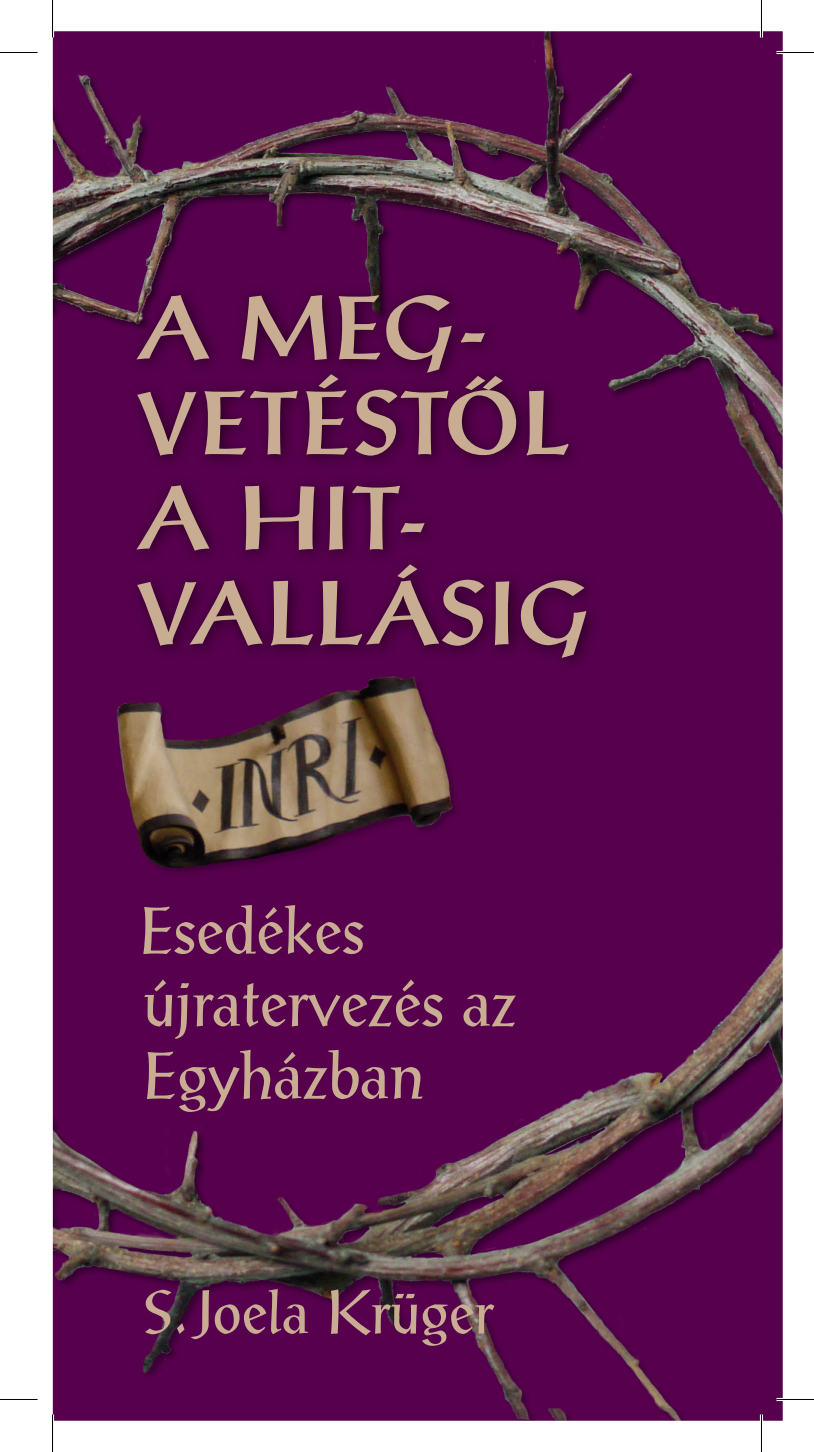
<style>
.page{position:relative;width:814px;height:1452px;background:#fff}
.page>*{position:absolute;margin:0;border:0;box-sizing:border-box;transform-origin:0 0}
.t1{font:700 87.5px/95px "Post Antiqua";letter-spacing:.03em;color:#c8ad92}
.t2{font:65px/72.5px "Post Antiqua";color:#c8ad92}
.t3{font:60px "Post Antiqua";color:#c8ad92}
</style>
<div class="page">
<img style="left:53px;top:31px;width:729px;height:1389px">
<img style="left:127px;top:283px;width:474px;height:390px">
<hr style="left:776px;top:51px;width:38px;height:3px;background:#fff">
<hr style="left:776px;top:1397px;width:38px;height:4px;background:#fff">
<hr style="left:51px;top:0;width:3px;height:38px;background:#fff">
<hr style="left:51px;top:1414px;width:3px;height:37px;background:#fff">
<hr style="left:760px;top:0;width:3px;height:38px;background:#fff">
<hr style="left:760px;top:1414px;width:3px;height:37px;background:#fff">
<hr style="left:0;top:52px;width:38px;height:1px;background:#000">
<hr style="left:776px;top:52px;width:38px;height:1px;background:#000">
<hr style="left:0;top:1399px;width:38px;height:1px;background:#000">
<hr style="left:776px;top:1399px;width:38px;height:1px;background:#000">
<hr style="left:52px;top:0;width:1px;height:38px;background:#000">
<hr style="left:52px;top:1414px;width:1px;height:37px;background:#000">
<hr style="left:761px;top:0;width:1px;height:38px;background:#000">
<hr style="left:761px;top:1414px;width:1px;height:37px;background:#000">
<h1 class="t1" style="left:138px;top:279px;width:433px">A MEG-<br>VETÉSTOL</h1>
<h1 class="t1" style="left:470px;top:357px;width:26px">˝</h1>
<h1 class="t1" style="left:138px;top:469px;width:453px">A HIT-<br>VALLÁSIG</h1>
<p class="t2" style="left:139px;top:894px;width:379px">Esedékes újratervezés az<br>Egyházban</p>
<p class="t3" style="left:144px;top:1276px;width:351px">S. Joela Krüger</p>
</div>
